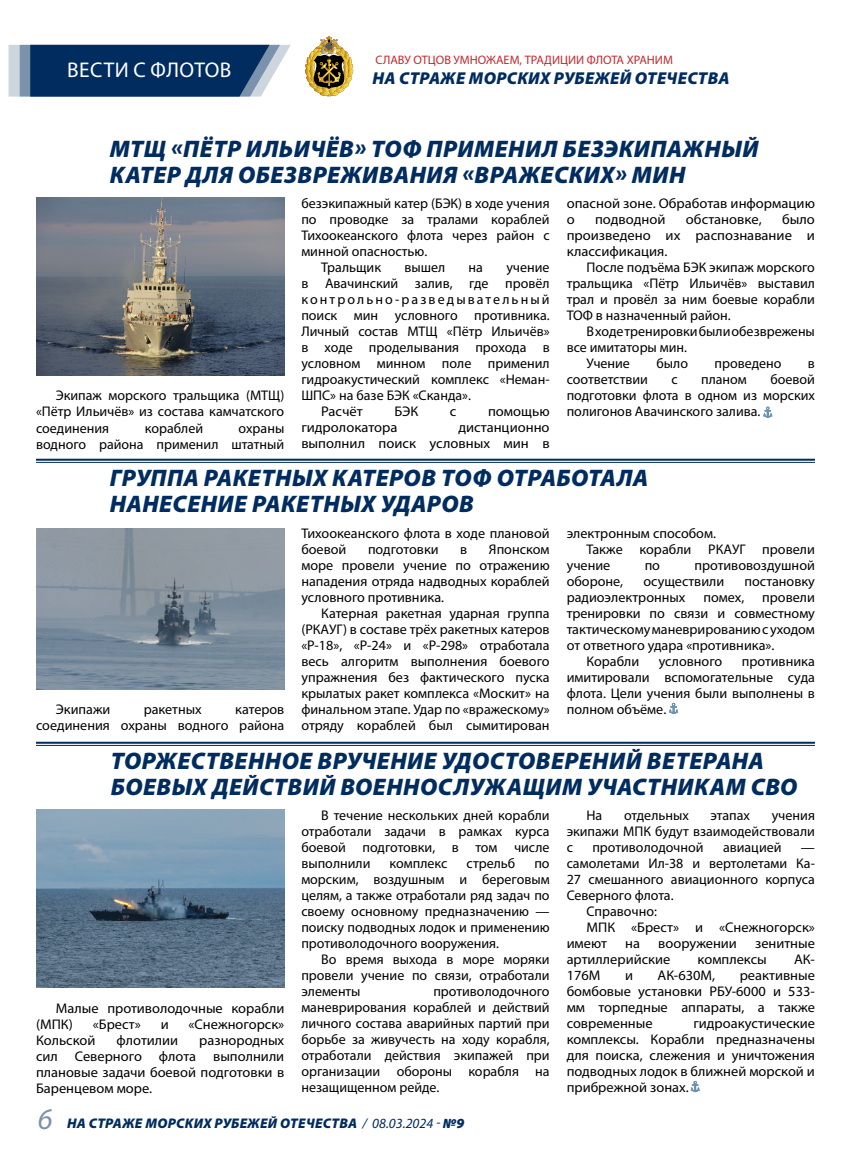
<style>
.page{position:relative;width:851px;height:1163px;background:#fff}
.page>*{position:absolute;margin:0;border:0;box-sizing:border-box;transform-origin:0 0}
.t1{font:italic 900 24px/26px "Myriad Pro";letter-spacing:.02em;color:#002c5f}
.t2{font:21.3px "Myriad Pro";letter-spacing:.02em;color:#fff}
.t3{font:italic 900 17.2px "Myriad Pro";letter-spacing:.02em;color:#002c5f}
.t4{font:14px/16px "Myriad Pro";color:#000;text-align:justify}
.t5{font:14px/16px "Myriad Pro";color:#000;text-align:right;scale:1.04 1}
.t6{font:italic 900 14px "Myriad Pro";letter-spacing:.02em;color:#002c5f}
.t7{font:14px "Myriad Pro";letter-spacing:.15em;color:#000}
.t8{font:12.3px "Myriad Pro";color:#c3272d}
.s1{font-weight:400;font-size:30px}
.s2{font-weight:400}
</style>
<div class="page">
<svg style="left:305px;top:36px;width:48px;height:61px"></svg>
<svg style="left:9px;top:45px;width:282px;height:52px;background:#274c77"></svg>
<hr style="left:36px;top:741px;width:778px;height:2px;background:#002c5f">
<hr style="left:36px;top:745px;width:778px;height:1px;background:#002c5f">
<img style="left:36px;top:809px;width:248px;height:178px">
<img style="left:36px;top:198px;width:248px;height:178px">
<svg style="left:763px;top:406px;width:9px;height:12px"></svg>
<svg style="left:690px;top:1081px;width:9px;height:10px"></svg>
<hr style="left:36px;top:458px;width:778px;height:2px;background:#002c5f">
<hr style="left:36px;top:462px;width:778px;height:1px;background:#002c5f">
<img style="left:36px;top:528px;width:248px;height:161px">
<svg style="left:669px;top:702px;width:9px;height:12px"></svg>
<h2 class="t2" style="left:67px;top:57px;width:165px">ВЕСТИ С ФЛОТОВ</h2>
<p class="t8" style="left:375px;top:52px;width:299px">СЛАВУ ОТЦОВ УМНОЖАЕМ, ТРАДИЦИИ ФЛОТА ХРАНИМ</p>
<p class="t3" style="left:372px;top:69px;width:358px">НА СТРАЖЕ МОРСКИХ РУБЕЖЕЙ ОТЕЧЕСТВА</p>
<h1 class="t1" style="left:110px;top:136px;width:650px">МТЩ «ПЁТР ИЛЬИЧЁВ» ТОФ ПРИМЕНИЛ БЕЗЭКИПАЖНЫЙ<br>КАТЕР ДЛЯ ОБЕЗВРЕЖИВАНИЯ «ВРАЖЕСКИХ» МИН</h1>
<p class="t4" style="left:36px;top:387px;width:250px;text-indent:20px">Экипаж морского тральщика (МТЩ) «Пётр Ильичёв» из состава камчатского соединения</p>
<p class="t4" style="left:145px;top:419px;width:60px">кораблей</p>
<p class="t4" style="left:36px;top:419px;width:250px;text-align:right">охраны<br>водного района применил штатный</p>
<p class="t4" style="left:301px;top:195px;width:250px">безэкипажный катер (БЭК) в ходе учения</p>
<p class="t4" style="left:301px;top:211px;width:250px">по проводке за тралами кораблей</p>
<p class="t4" style="left:301px;top:227px;width:250px">Тихоокеанского флота через район с</p>
<p class="t4" style="left:301px;top:243px;width:127px">минной опасностью.</p>
<p class="t4" style="left:321px;top:259px;width:61px">Тральщик</p>
<p class="t4" style="left:404px;top:259px;width:42px">вышел</p>
<p class="t4" style="left:468px;top:259px;width:16px">на</p>
<p class="t4" style="left:506px;top:259px;width:45px">учение</p>
<p class="t4" style="left:301px;top:275px;width:250px">в Авачинский залив, где провёл</p>
<p class="t7" style="left:301px;top:291px;width:250px">контрольно-разведывательный</p>
<p class="t4" style="left:301px;top:307px;width:250px">поиск мин условного противника.</p>
<p class="t4" style="left:301px;top:323px;width:250px">Личный состав МТЩ «Пётр Ильичёв»</p>
<p class="t4" style="left:301px;top:339px;width:250px">в ходе проделывания прохода в</p>
<p class="t4" style="left:301px;top:355px;width:250px">условном минном поле применил</p>
<p class="t4" style="left:301px;top:371px;width:250px">гидроакустический комплекс «Неман-</p>
<p class="t4" style="left:301px;top:387px;width:171px">ШПС» на базе БЭК «Сканда».</p>
<p class="t5" style="left:321px;top:403px;width:41px">Расчёт</p>
<p class="t5" style="left:394px;top:403px;width:25px">БЭК</p>
<p class="t5" style="left:450px;top:403px;width:8px">с</p>
<p class="t5" style="left:488px;top:403px;width:61px">помощью</p>
<p class="t5" style="left:301px;top:419px;width:94px">гидролокатора</p>
<p class="t5" style="left:301px;top:419px;width:240px">дистанционно<br>выполнил поиск условных мин в</p>
<p class="t5" style="left:566px;top:195px;width:240px;text-align:left">опасной зоне. Обработав информацию о</p>
<p class="t5" style="left:566px;top:211px;width:240px;text-align:justify;text-indent:215px">было произведено их распознавание и классификация.</p>
<p class="t4" style="left:566px;top:259px;width:250px;text-indent:20px">После подъёма БЭК экипаж морского тральщика «Пётр Ильичёв» выставил трал и провёл за ним боевые корабли ТОФ в назначенный район.</p>
<p class="t4" style="left:586px;top:323px;width:230px">В ходе тренировки были обезврежены</p>
<p class="t4" style="left:566px;top:339px;width:122px">все имитаторы мин.</p>
<p class="t4" style="left:586px;top:355px;width:45px">Учение</p>
<p class="t4" style="left:656px;top:355px;width:33px">было</p>
<p class="t4" style="left:714px;top:355px;width:68px">проведено</p>
<p class="t4" style="left:807px;top:355px;width:8px">в</p>
<p class="t4" style="left:566px;top:371px;width:83px">соответствии</p>
<p class="t4" style="left:671px;top:371px;width:8px">с</p>
<p class="t4" style="left:701px;top:371px;width:47px">планом</p>
<p class="t5" style="left:595px;top:211px;width:69px">подводной</p>
<p class="t5" style="left:686px;top:211px;width:74px">обстановке,</p>
<p class="t4" style="left:566px;top:371px;width:250px;text-indent:204px">боевой подготовки флота в одном из морских полигонов Авачинского залива.</p>
<h1 class="t1" style="left:110px;top:465px;width:540px">ГРУППА РАКЕТНЫХ КАТЕРОВ ТОФ ОТРАБОТАЛА<br>НАНЕСЕНИЕ РАКЕТНЫХ УДАРОВ</h1>
<p class="t4" style="left:56px;top:701px;width:56px">Экипажи</p>
<p class="t4" style="left:144px;top:701px;width:59px">ракетных</p>
<p class="t4" style="left:36px;top:701px;width:250px;text-align:right">катеров<br>соединения охраны водного района</p>
<p class="t4" style="left:301px;top:525px;width:250px">Тихоокеанского флота в ходе плановой боевой</p>
<p class="t4" style="left:301px;top:541px;width:250px;text-indent:187px">Японском море провели учение по отражению нападения отряда надводных кораблей условного противника.</p>
<p class="t4" style="left:301px;top:605px;width:250px;text-indent:20px">Катерная ракетная ударная группа (РКАУГ) в составе трёх ракетных катеров «Р-18», «Р-24» и «Р-298» отработала весь алгоритм выполнения боевого упражнения без фактического пуска крылатых ракет комплекса «Москит» на финальном этапе. Удар по «вражескому» отряду кораблей был сымитирован</p>
<p class="t4" style="left:368px;top:541px;width:72px">подготовки</p>
<p class="t4" style="left:460px;top:541px;width:9px">в</p>
<p class="t4" style="left:566px;top:525px;width:151px">электронным способом.</p>
<p class="t4" style="left:586px;top:541px;width:230px">Также корабли РКАУГ провели</p>
<p class="t4" style="left:566px;top:557px;width:45px">учение</p>
<p class="t4" style="left:644px;top:557px;width:17px">по</p>
<p class="t4" style="left:694px;top:557px;width:122px">противовоздушной</p>
<p class="t4" style="left:566px;top:573px;width:58px">обороне,</p>
<p class="t4" style="left:643px;top:573px;width:82px">осуществили</p>
<p class="t4" style="left:744px;top:573px;width:72px">постановку</p>
<p class="t4" style="left:566px;top:589px;width:120px">радиоэлектронных</p>
<p class="t4" style="left:703px;top:589px;width:42px">помех,</p>
<p class="t4" style="left:762px;top:589px;width:54px">провели</p>
<p class="t4" style="left:566px;top:605px;width:250px">тренировки по связи и совместному</p>
<p class="t4" style="left:566px;top:621px;width:250px">тактическому маневрированию с уходом</p>
<p class="t4" style="left:566px;top:637px;width:209px">от ответного удара «противника».</p>
<p class="t4" style="left:586px;top:653px;width:54px">Корабли</p>
<p class="t4" style="left:658px;top:653px;width:65px">условного</p>
<p class="t4" style="left:566px;top:653px;width:250px;text-indent:175px">противника имитировали вспомогательные суда флота. Цели учения были выполнены в полном объёме.</p>
<h1 class="t1" style="left:111px;top:748px;width:688px">ТОРЖЕСТВЕННОЕ ВРУЧЕНИЕ УДОСТОВЕРЕНИЙ ВЕТЕРАНА<br>БОЕВЫХ ДЕЙСТВИЙ ВОЕННОСЛУЖАЩИМ УЧАСТНИКАМ СВО</h1>
<p class="t4" style="left:36px;top:999px;width:250px;text-indent:20px">Малые противолодочные корабли (МПК)</p>
<p class="t4" style="left:93px;top:1015px;width:50px">«Брест»</p>
<p class="t4" style="left:161px;top:1015px;width:9px">и</p>
<p class="t4" style="left:188px;top:1015px;width:97px">«Снежногорск»</p>
<p class="t4" style="left:36px;top:1031px;width:61px">Кольской</p>
<p class="t4" style="left:117px;top:1031px;width:63px">флотилии</p>
<p class="t4" style="left:36px;top:1031px;width:250px;text-indent:163px">разнородных сил Северного флота выполнили плановые задачи боевой подготовки в Баренцевом море.</p>
<p class="t4" style="left:301px;top:807px;width:250px;text-indent:20px">В течение нескольких дней корабли отработали задачи в рамках курса боевой подготовки, в том числе выполнили</p>
<p class="t4" style="left:389px;top:855px;width:59px">комплекс</p>
<p class="t4" style="left:466px;top:855px;width:50px">стрельб</p>
<p class="t4" style="left:301px;top:855px;width:250px;text-indent:233px">по морским, воздушным и береговым целям, а также отработали ряд задач по своему основному предназначению — поиску подводных лодок и применению противолодочного вооружения.</p>
<p class="t4" style="left:301px;top:951px;width:250px;text-indent:20px">Во время выхода в море моряки провели учение по связи, отработали элементы</p>
<p class="t4" style="left:301px;top:983px;width:250px;text-indent:132px">противолодочного маневрирования кораблей и действий личного состава аварийных партий при борьбе за живучесть на ходу корабля, отработали действия экипажей при организации обороны корабля на незащищенном рейде.</p>
<p class="t6" style="left:37px;top:1114px;width:428px"><span class="s1">6</span> НА СТРАЖЕ МОРСКИХ РУБЕЖЕЙ ОТЕЧЕСТВА <span class="s2">/ 08.03.2024 -</span> №9</p>
<p class="t4" style="left:586px;top:807px;width:17px">На</p>
<p class="t4" style="left:624px;top:807px;width:66px">отдельных</p>
<p class="t4" style="left:710px;top:807px;width:41px">этапах</p>
<p class="t4" style="left:566px;top:807px;width:250px;text-indent:205px">учения экипажи МПК будут взаимодействовали с</p>
<p class="t4" style="left:592px;top:839px;width:113px">противолодочной</p>
<p class="t4" style="left:723px;top:839px;width:60px">авиацией</p>
<p class="t4" style="left:800px;top:839px;width:15px">—</p>
<p class="t4" style="left:566px;top:855px;width:250px">самолетами Ил-38 и вертолетами Ка-</p>
<p class="t4" style="left:566px;top:871px;width:250px">27 смешанного авиационного корпуса</p>
<p class="t4" style="left:566px;top:887px;width:108px">Северного флота.</p>
<p class="t4" style="left:586px;top:903px;width:72px">Справочно:</p>
<p class="t4" style="left:586px;top:919px;width:230px">МПК «Брест» и «Снежногорск»</p>
<p class="t4" style="left:566px;top:935px;width:42px">имеют</p>
<p class="t4" style="left:625px;top:935px;width:16px">на</p>
<p class="t4" style="left:658px;top:935px;width:80px">вооружении</p>
<p class="t4" style="left:755px;top:935px;width:61px">зенитные</p>
<p class="t4" style="left:566px;top:951px;width:105px">артиллерийские</p>
<p class="t4" style="left:697px;top:951px;width:71px">комплексы</p>
<p class="t4" style="left:794px;top:951px;width:22px">АК-</p>
<p class="t4" style="left:566px;top:967px;width:35px">176М</p>
<p class="t4" style="left:625px;top:967px;width:9px">и</p>
<p class="t4" style="left:657px;top:967px;width:59px">АК-630М,</p>
<p class="t4" style="left:566px;top:967px;width:250px;text-indent:173px">реактивные бомбовые установки РБУ-6000 и 533- мм торпедные аппараты, а также современные</p>
<p class="t4" style="left:566px;top:1015px;width:250px;text-indent:127px">гидроакустические комплексы. Корабли предназначены для поиска, слежения и уничтожения подводных лодок в ближней морской и прибрежной зонах.</p>
</div>
